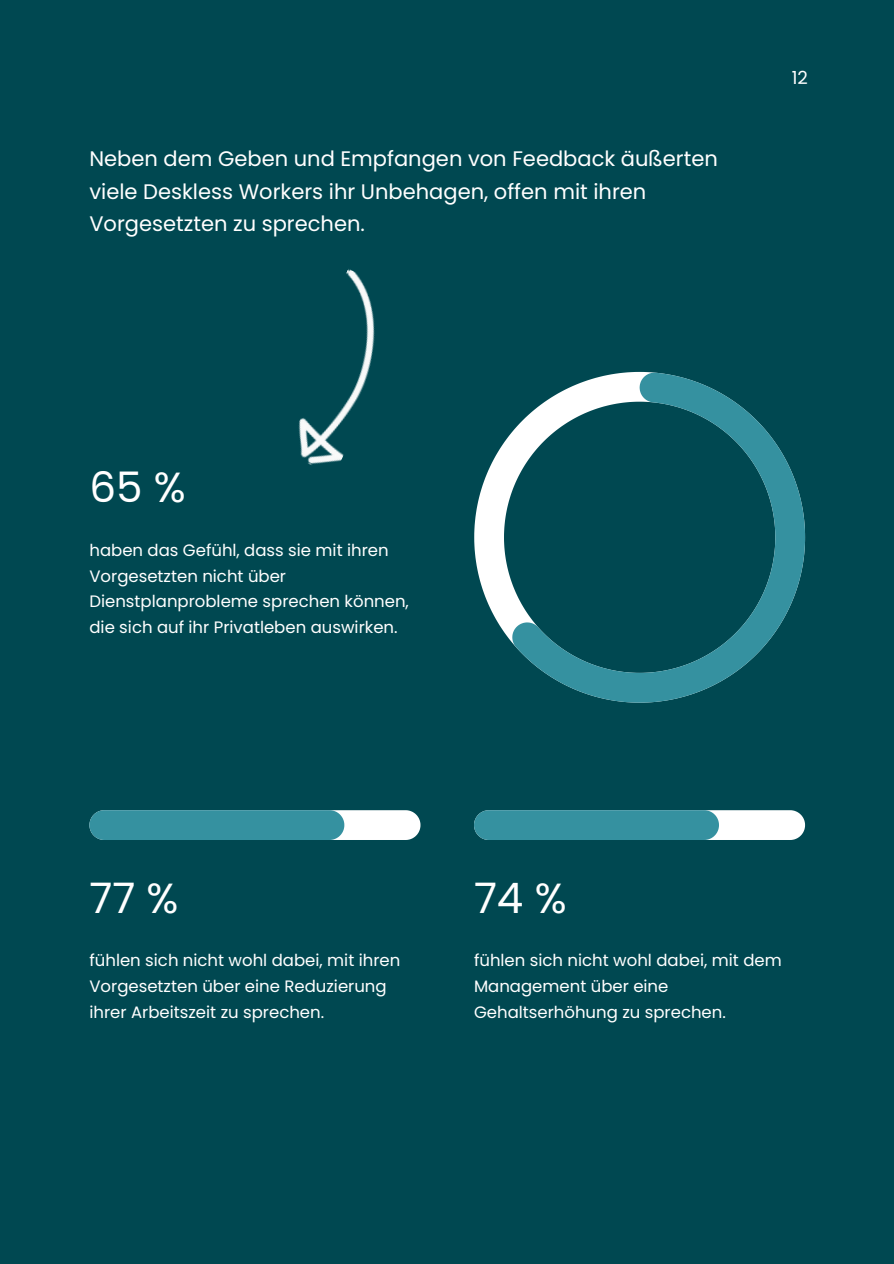
<style>
.page{position:relative;width:894px;height:1264px;background:#fff}
.page>*{position:absolute;margin:0;border:0;box-sizing:border-box;transform-origin:0 0}
.t1{font:42px "Poppins";color:#fff}
.t2{font:21px/32.7px "Poppins";color:#fff}
.t3{font:18px "Poppins";color:#fff}
.t4{font:16.5px/26px "Poppins";color:#fff}
</style>
<div class="page">
<div style="left:0;top:0;width:893px;height:1263px;background:#004851"></div>
<svg style="left:89px;top:810px;width:331px;height:30px;background:#62a8b4"></svg>
<svg style="left:474px;top:810px;width:330px;height:30px;background:#68acb7"></svg>
<svg style="left:474px;top:432px;width:38px;height:211px;fill:#fff"></svg>
<svg style="left:512px;top:372px;width:292px;height:330px"></svg>
<img style="left:298px;top:269px;width:77px;height:196px">
<p class="t2" style="left:89px;top:142px;width:629px">Neben dem Geben und Empfangen von Feedback äußerten viele Deskless Workers ihr Unbehagen, offen mit ihren<br>Vorgesetzten zu sprechen.</p>
<p class="t3" style="left:791px;top:66px;width:18px">12</p>
<p class="t1" style="left:89px;top:458px;width:98px">65 %</p>
<p class="t4" style="left:89px;top:537px;width:321px">haben das Gefühl, dass sie mit ihren Vorgesetzten nicht über Dienstplanprobleme sprechen können, die sich auf ihr Privatleben auswirken.</p>
<p class="t1" style="left:89px;top:868px;width:91px">77 %</p>
<p class="t4" style="left:89px;top:947px;width:312px">fühlen sich nicht wohl dabei, mit ihren<br>Vorgesetzten über eine Reduzierung ihrer Arbeitszeit zu sprechen.</p>
<p class="t1" style="left:474px;top:868px;width:94px">74 %</p>
<p class="t4" style="left:474px;top:947px;width:309px">fühlen sich nicht wohl dabei, mit dem<br>Management über eine<br>Gehaltserhöhung zu sprechen.</p>
</div>
